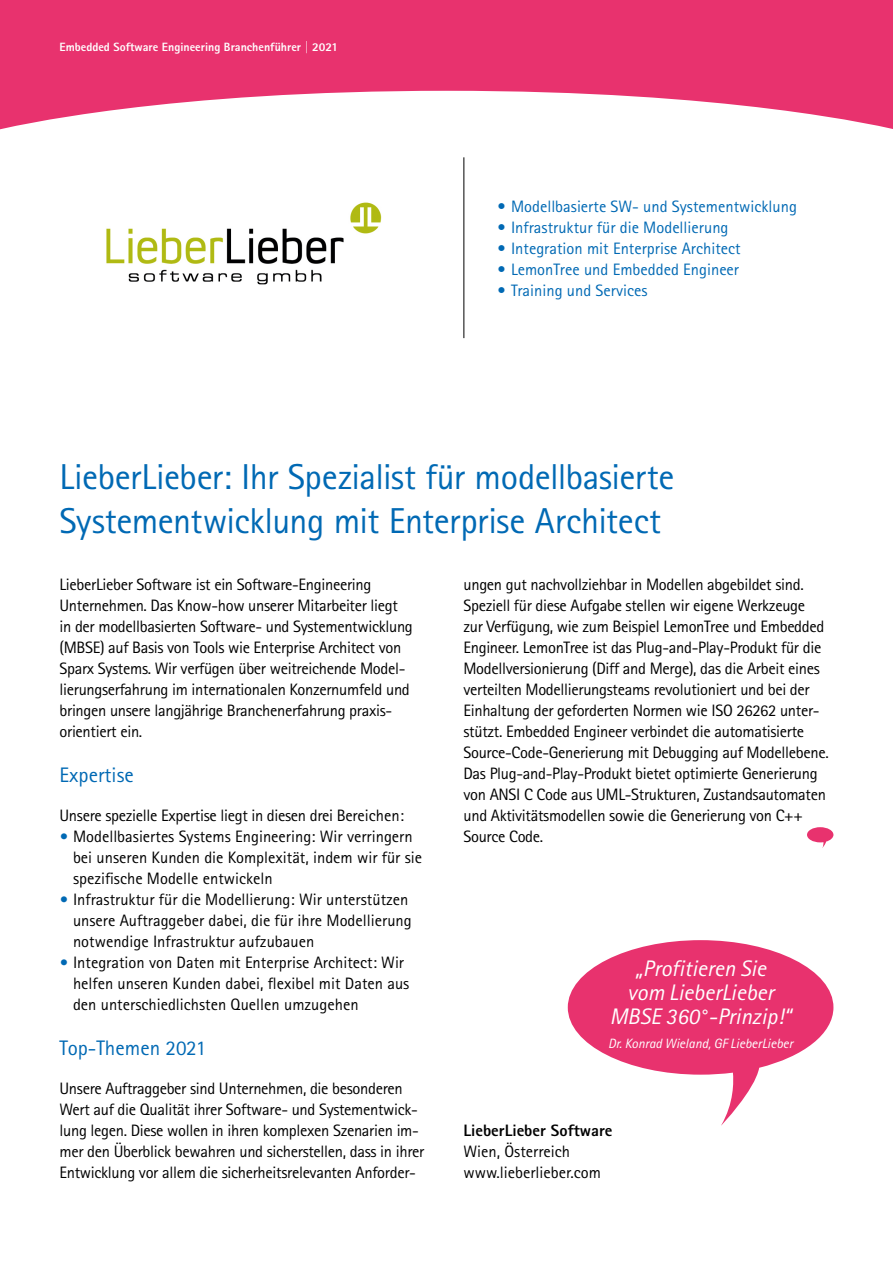
<style>
.page{position:relative;width:893px;height:1263px;background:#fff}
.page>*{position:absolute;margin:0;border:0;box-sizing:border-box;transform-origin:0 0}
.t1{font:36px/43.5px "Rotis Sans Serif Std";letter-spacing:-.015em;color:#0069b4}
.t2{font:italic 22.5px/24px "Rotis Sans Serif Std";color:#fff;text-align:center}
.t3{font:21px "Rotis Sans Serif Std";color:#0069b4}
.t4{font:16.5px/21px "Rotis Sans Serif Std";letter-spacing:-.02em;color:#000}
.t5{font:16.5px/21px "Rotis Sans Serif Std";color:#000}
.t6{font:16.5px "Rotis Sans Serif Std";color:#0069b4}
.t7{font:800 16.5px "Rotis Sans Serif Std";color:#000}
.t8{font:italic 13.5px "Rotis Sans Serif Std";color:#fff}
.t9{font:800 12px "Rotis Sans Serif Std";color:#fff}
.s1{font-weight:800;color:#0069b4}
</style>
<div class="page">
<svg style="left:0;top:0;width:893px;height:130px;fill:#e8326e"></svg>
<hr style="left:463px;top:157px;width:1px;height:181px;background:#000">
<svg style="left:807px;top:827px;width:26px;height:21px"></svg>
<img style="left:106px;top:202px;width:276px;height:83px">
<svg style="left:568px;top:940px;width:265px;height:186px;fill:#e8326e"></svg>
<p class="t9" style="left:60px;top:39px;width:280px">Embedded Software Engineering Branchenführer | 2021</p>
<p class="t6" style="left:497px;top:197px;width:301px">• Modellbasierte SW- und Systementwicklung</p>
<p class="t6" style="left:497px;top:218px;width:232px">• Infrastruktur für die Modellierung</p>
<p class="t6" style="left:497px;top:239px;width:245px">• Integration mit Enterprise Architect</p>
<p class="t6" style="left:497px;top:260px;width:243px">• LemonTree und Embedded Engineer</p>
<p class="t6" style="left:497px;top:281px;width:152px">• Training und Services</p>
<h1 class="t1" style="left:60px;top:455px;width:616px">LieberLieber: Ihr Spezialist für modellbasierte<br>Systementwicklung mit Enterprise Architect</h1>
<p class="t4" style="left:60px;top:574px;width:355px">LieberLieber Software ist ein Software-Engineering Unternehmen. Das Know-how unserer Mitarbeiter liegt in der modellbasierten Software- und Systementwicklung (MBSE) auf Basis von Tools wie Enterprise Architect von Sparx Systems. Wir verfügen über weitreichende Model&shy;lierungserfahrung im internationalen Konzernumfeld und bringen unsere langjährige Branchenerfahrung praxis&shy;orientiert ein.</p>
<p class="t3" style="left:60px;top:763px;width:76px">Expertise</p>
<p class="t4" style="left:60px;top:805px;width:346px">Unsere spezielle Expertise liegt in diesen drei Bereichen:</p>
<p class="t5" style="left:73px;top:826px;width:351px;text-indent:-13px"><span class="s1">•</span> Modellbasiertes Systems Engineering: Wir verringern bei unseren Kunden die Komplexität, indem wir für sie spezifische Modelle entwickeln</p>
<p class="t5" style="left:73px;top:889px;width:340px;text-indent:-13px"><span class="s1">•</span> Infrastruktur für die Modellierung: Wir unterstützen unsere Auftraggeber dabei, die für ihre Modellierung notwendige Infrastruktur aufzubauen</p>
<p class="t5" style="left:73px;top:952px;width:338px;text-indent:-13px"><span class="s1">•</span> Integration von Daten mit Enterprise Architect: Wir helfen unseren Kunden dabei, flexibel mit Daten aus den unterschiedlichsten Quellen umzugehen</p>
<p class="t3" style="left:60px;top:1036px;width:148px">Top-Themen 2021</p>
<p class="t4" style="left:60px;top:1078px;width:366px">Unsere Auftraggeber sind Unternehmen, die besonderen Wert auf die Qualität ihrer Software- und Systementwick&shy;lung legen. Diese wollen in ihren komplexen Szenarien im&shy;mer den Überblick bewahren und sicherstellen, dass in ihrer Entwicklung vor allem die sicherheitsrelevanten Anforder-</p>
<p class="t4" style="left:463px;top:574px;width:367px">ungen gut nachvollziehbar in Modellen abgebildet sind.<br>Speziell für diese Aufgabe stellen wir eigene Werkzeuge zur Verfügung, wie zum Beispiel LemonTree und Embedded Engineer. LemonTree ist das Plug-and-Play-Produkt für die Modellversionierung (Diff and Merge), das die Arbeit eines verteilten Modellierungsteams revolutioniert und bei der Einhaltung der geforderten Normen wie ISO 26262 unter&shy;stützt. Embedded Engineer verbindet die automatisierte Source-Code-Generierung mit Debugging auf Modellebene.<br>Das Plug-and-Play-Produkt bietet optimierte Generierung von ANSI C Code aus UML-Strukturen, Zustandsautomaten und Aktivitätsmodellen sowie die Generierung von C++ Source Code.</p>
<h2 class="t2" style="left:610px;top:956px;width:183px">„Profitieren Sie<br>vom LieberLieber<br>MBSE 360°-Prinzip!“</h2>
<p class="t8" style="left:608px;top:1035px;width:187px">Dr. Konrad Wieland, GF LieberLieber</p>
<p class="t7" style="left:463px;top:1120px;width:151px">LieberLieber Software</p>
<p class="t5" style="left:463px;top:1141px;width:139px">Wien, Österreich www.lieberlieber.com</p>
</div>
